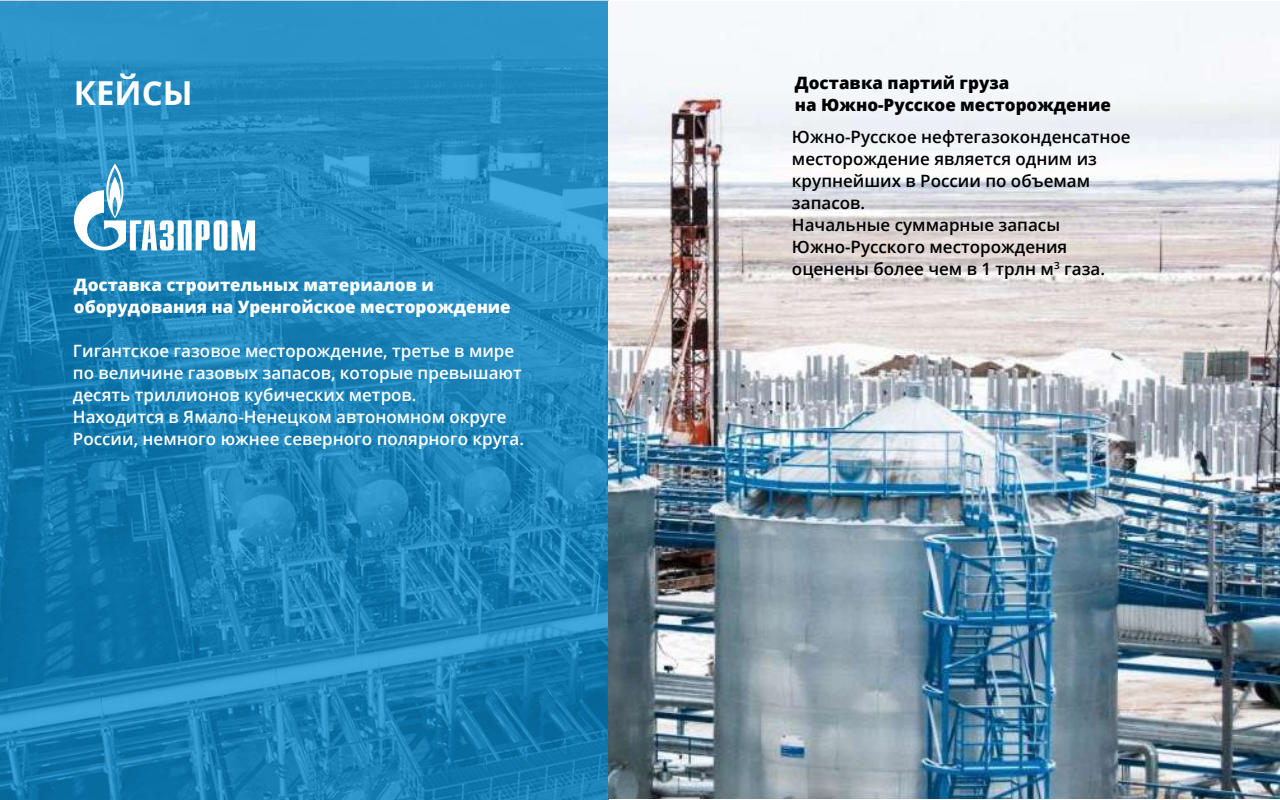
<style>
.page{position:relative;width:1280px;height:800px;background:#fff}
.page>*{position:absolute;margin:0;border:0;box-sizing:border-box;transform-origin:0 0}
.t1{font:700 33px "Open Sans";color:#fff}
.t2{font:600 17px/22px "Open Sans";color:#fff}
.t3{font:600 17px/22px "Open Sans";color:#000}
.t4{font:800 17px/22px "Open Sans";color:#fff}
.t5{font:800 17px/22px "Open Sans";color:#000}
</style>
<div class="page">
<img style="left:0;top:0;width:1280px;height:800px">
<svg style="left:0;top:1px;width:608px;height:799px;background:#1d85b9"></svg>
<svg style="left:74px;top:164px;width:181px;height:89px"></svg>
<h1 class="t1" style="left:74px;top:70px;width:120px">КЕЙСЫ</h1>
<p class="t4" style="left:74px;top:273px;width:438px">Доставка строительных материалов и оборудования на Уренгойское месторождение</p>
<p class="t2" style="left:73px;top:339px;width:453px">Гигантское газовое месторождение, третье в мире по величине газовых запасов, которые превышают десять триллионов кубических метров.<br>Находится в Ямало-Ненецком автономном округе России, немного южнее северного полярного круга.</p>
<p class="t5" style="left:795px;top:71px;width:317px">Доставка партий груза<br>на Южно-Русское месторождение</p>
<p class="t3" style="left:792px;top:125px;width:340px">Южно-Русское нефтегазоконденсатное месторождение является одним из крупнейших в России по объемам запасов.<br>Начальные суммарные запасы<br>Южно-Русского месторождения оценены более чем в 1 трлн м<sup>3</sup> газа.</p>
</div>
